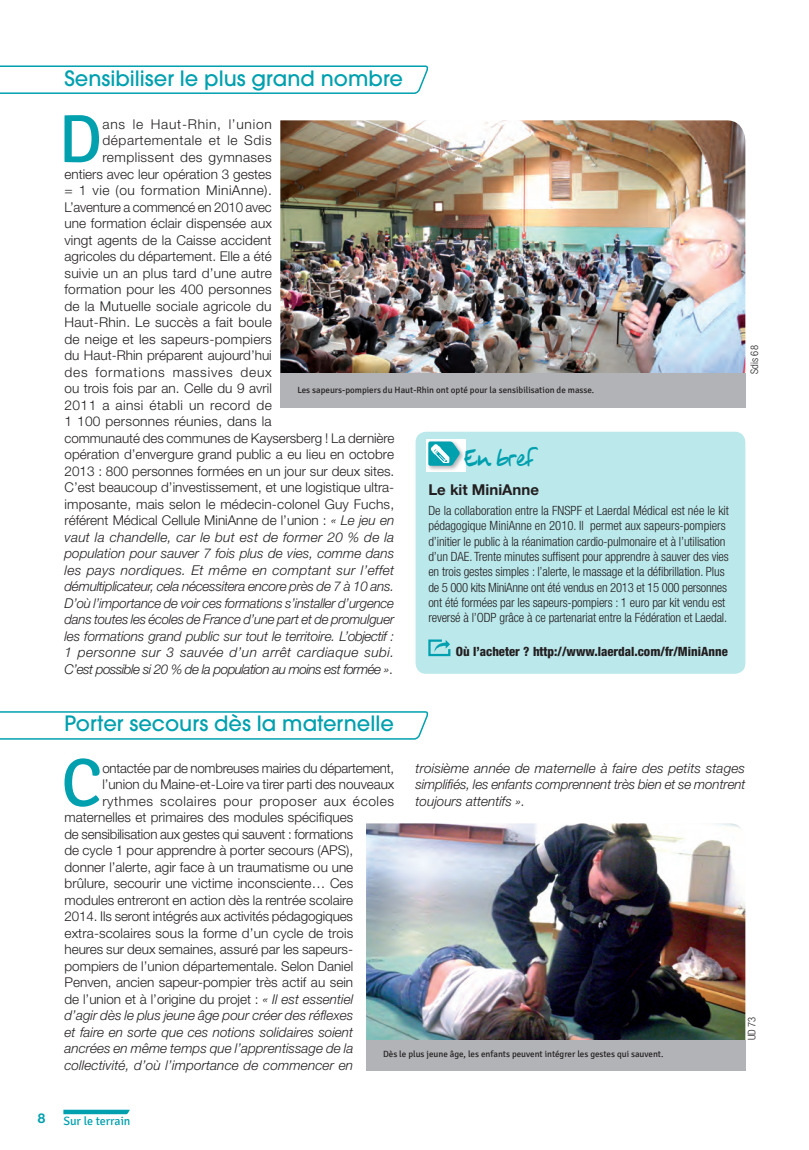
<style>
.page{position:relative;width:809px;height:1150px;background:#fff}
.page>*{position:absolute;margin:0;border:0;box-sizing:border-box;transform-origin:0 0}
.t1{font:68.1px "Signika";color:#00a0af}
.t2{font:24px "Ch N1";color:#00a0af}
.t3{font:500 21px "Avant Garde";color:#00a0af}
.t4{font:700 15px "Helvetica Neue";color:#231f20}
.t5{font:300 13.5px "Helvetica Neue";color:#231f20}
.t6{font:italic 300 13.5px/16.5px "Helvetica Neue";color:#231f20;text-align:justify}
.t7{font:italic 300 13.5px "Helvetica Neue";letter-spacing:-.02em;color:#231f20}
.t8{font:300 13.5px "Helvetica Neue";letter-spacing:.03em;color:#231f20}
.t9{font:300 13.5px "Helvetica Neue";letter-spacing:.04em;color:#231f20}
.t10{font:italic 300 13.5px "Helvetica Neue";letter-spacing:-.04em;color:#231f20}
.t11{font:italic 300 13.5px "Helvetica Neue";letter-spacing:.02em;color:#231f20}
.t12{font:italic 300 13.5px "Helvetica Neue";letter-spacing:.025em;color:#231f20}
.t13{font:300 13.5px "Helvetica Neue";letter-spacing:.055em;color:#231f20}
.t14{font:300 13.5px "Helvetica Neue";letter-spacing:.05em;color:#231f20}
.t15{font:700 13.5px "Helvetica Neue";color:#00a0af}
.t16{font:300 condensed 12.75px/15.3px "Helvetica Neue";letter-spacing:-.01em;color:#231f20}
.t17{font:800 condensed 12.75px "Helvetica Neue";color:#231f20}
.t18{font:12px "Signika";color:#00a0af}
.t19{font:300 condensed 10.5px "Helvetica Neue";color:#231f20}
.t20{font:9px "Signika";color:#231f20}
.s1{font-style:italic}
.s2{font-style:normal}
</style>
<div class="page">
<svg style="left:63px;top:1109px;width:67px;height:5px"></svg>
<svg style="left:0;top:65px;width:429px;height:29px"></svg>
<svg style="left:0;top:711px;width:429px;height:29px"></svg>
<div style="left:415px;top:432px;width:330px;height:241px;background:#bbe8eb;border-radius:11px"></div>
<img style="left:426px;top:439px;width:39px;height:32px">
<svg style="left:428px;top:441px;width:32px;height:25px"></svg>
<img style="left:280px;top:120px;width:465px;height:254px">
<img style="left:366px;top:823px;width:379px;height:217px">
<div style="left:280px;top:374px;width:465px;height:34px;background:#b2b3b7"></div>
<div style="left:366px;top:1040px;width:379px;height:30px;background:#b2b3b7"></div>
<svg style="left:428px;top:639px;width:23px;height:18px"></svg>
<svg style="left:701px;top:1025px;width:45px;height:46px"></svg>
<h3 class="t3" style="left:64px;top:65px;width:340px">Sensibiliser le plus grand nombre</h3>
<h1 class="t1" style="left:58px;top:100px;width:46px">D</h1>
<p class="t14" style="left:102px;top:116px;width:171px">ans le Haut-Rhin, l’union</p>
<p class="t9" style="left:102px;top:132px;width:171px">départementale et le Sdis</p>
<p class="t8" style="left:102px;top:149px;width:171px">remplissent des gymnases</p>
<p class="t5" style="left:64px;top:165px;width:209px">entiers avec leur opération 3 gestes</p>
<p class="t8" style="left:64px;top:182px;width:209px">= 1 vie (ou formation MiniAnne).</p>
<p class="t5" style="left:64px;top:198px;width:209px">L’aventure a commencé en 2010 avec</p>
<p class="t5" style="left:64px;top:215px;width:209px">une formation éclair dispensée aux</p>
<p class="t5" style="left:64px;top:231px;width:208px">vingt agents de la Caisse accident</p>
<p class="t5" style="left:64px;top:248px;width:209px">agricoles du département. Elle a été</p>
<p class="t5" style="left:64px;top:264px;width:209px">suivie un an plus tard d’une autre</p>
<p class="t5" style="left:64px;top:281px;width:209px">formation pour les 400 personnes</p>
<p class="t5" style="left:64px;top:297px;width:208px">de la Mutuelle sociale agricole du</p>
<p class="t5" style="left:64px;top:314px;width:209px">Haut-Rhin. Le succès a fait boule</p>
<p class="t5" style="left:64px;top:330px;width:209px">de neige et les sapeurs-pompiers</p>
<p class="t5" style="left:64px;top:347px;width:209px">du Haut-Rhin préparent aujourd’hui</p>
<p class="t13" style="left:64px;top:363px;width:209px">des formations massives deux</p>
<p class="t5" style="left:64px;top:380px;width:209px">ou trois fois par an. Celle du 9 avril</p>
<p class="t8" style="left:64px;top:396px;width:209px">2011 a ainsi établi un record de</p>
<p class="t5" style="left:64px;top:413px;width:209px">1 100 personnes réunies, dans la</p>
<p class="t5" style="left:64px;top:429px;width:331px">communauté des communes de Kaysersberg ! La dernière</p>
<p class="t5" style="left:64px;top:446px;width:331px">opération d’envergure grand public a eu lieu en octobre</p>
<p class="t5" style="left:64px;top:462px;width:331px">2013 : 800 personnes formées en un jour sur deux sites.</p>
<p class="t5" style="left:64px;top:479px;width:331px">C’est beaucoup d’investissement, et une logistique ultra-</p>
<p class="t5" style="left:64px;top:495px;width:331px">imposante, mais selon le médecin-colonel Guy Fuchs,</p>
<p class="t5" style="left:64px;top:512px;width:331px">référent Médical Cellule MiniAnne de l’union : <span class="s1">« Le jeu en</span></p>
<p class="t6" style="left:64px;top:528px;width:331px">vaut la chandelle, car le but est de former 20 % de la</p>
<p class="t6" style="left:64px;top:545px;width:331px">population pour sauver 7 fois plus de vies, comme dans</p>
<p class="t11" style="left:64px;top:562px;width:331px">les pays nordiques. Et même en comptant sur l’effet</p>
<p class="t7" style="left:64px;top:578px;width:331px">démultiplicateur, cela nécessitera encore près de 7 à 10 ans.</p>
<p class="t6" style="left:64px;top:594px;width:331px">D’où l’importance de voir ces formations s’installer d’urgence</p>
<p class="t7" style="left:64px;top:611px;width:331px">dans toutes les écoles de France d’une part et de promulguer</p>
<p class="t6" style="left:64px;top:627px;width:331px">les formations grand public sur tout le territoire. L’objectif :</p>
<p class="t12" style="left:64px;top:644px;width:331px">1 personne sur 3 sauvée d’un arrêt cardiaque subi.</p>
<p class="t10" style="left:64px;top:661px;width:330px">C’est possible si 20 % de la population au moins est formée »<span class="s2">.</span></p>
<p class="t20" style="left:297px;top:385px;width:298px">Les sapeurs-pompiers du Haut-Rhin ont opté pour la sensibilisation de masse.</p>
<h2 class="t2" style="left:465px;top:445px;width:68px">En bref</h2>
<p class="t4" style="left:428px;top:480px;width:112px">Le kit MiniAnne</p>
<p class="t16" style="left:428px;top:503px;width:302px">De la collaboration entre la FNSPF et Laerdal Médical est née le kit pédagogique MiniAnne en 2010. Il permet aux sapeurs-pompiers d’initier le public à la réanimation cardio-pulmonaire et à l’utilisation d’un DAE. Trente minutes suffisent pour apprendre à sauver des vies en trois gestes simples : l’alerte, le massage et la défibrillation. Plus de 5 000 kits MiniAnne ont été vendus en 2013 et 15 000 personnes ont été formées par les sapeurs-pompiers : 1 euro par kit vendu est reversé à l’ODP grâce à ce partenariat entre la Fédération et Laedal.</p>
<p class="t17" style="left:456px;top:643px;width:273px">Où l’acheter ? http://www.laerdal.com/fr/MiniAnne</p>
<h3 class="t3" style="left:64px;top:710px;width:331px">Porter secours dès la maternelle</h3>
<p class="t19" style="left:748px;top:374px;width:30px;rotate:-90deg">Sdis 68</p>
<h1 class="t1" style="left:61px;top:744px;width:43px">C</h1>
<p class="t5" style="left:102px;top:759px;width:293px">ontactée par de nombreuses mairies du département,</p>
<p class="t6" style="left:415px;top:759px;width:331px">troisième année de maternelle à faire des petits stages simplifiés, les enfants comprennent très bien et se montrent toujours attentifs ».</p>
<p class="t5" style="left:102px;top:776px;width:293px">l’union du Maine-et-Loire va tirer parti des nouveaux</p>
<p class="t9" style="left:102px;top:792px;width:293px">rythmes scolaires pour proposer aux écoles</p>
<p class="t5" style="left:64px;top:809px;width:290px">maternelles et primaires des modules spécifiques</p>
<p class="t5" style="left:64px;top:825px;width:290px">de sensibilisation aux gestes qui sauvent : formations</p>
<p class="t5" style="left:64px;top:842px;width:290px">de cycle 1 pour apprendre à porter secours (APS),</p>
<p class="t5" style="left:64px;top:858px;width:290px">donner l’alerte, agir face à un traumatisme ou une</p>
<p class="t5" style="left:64px;top:875px;width:290px">brûlure, secourir une victime inconsciente… Ces</p>
<p class="t5" style="left:64px;top:891px;width:290px">modules entreront en action dès la rentrée scolaire</p>
<p class="t5" style="left:64px;top:908px;width:290px">2014. Ils seront intégrés aux activités pédagogiques</p>
<p class="t5" style="left:64px;top:924px;width:290px">extra-scolaires sous la forme d’un cycle de trois</p>
<p class="t5" style="left:64px;top:941px;width:290px">heures sur deux semaines, assuré par les sapeurs-</p>
<p class="t5" style="left:64px;top:957px;width:290px">pompiers de l’union départementale. Selon Daniel</p>
<p class="t5" style="left:64px;top:974px;width:290px">Penven, ancien sapeur-pompier très actif au sein</p>
<p class="t5" style="left:64px;top:990px;width:290px">de l’union et à l’origine du projet : <span class="s1">« Il est essentiel</span></p>
<p class="t6" style="left:64px;top:1007px;width:290px">d’agir dès le plus jeune âge pour créer des réflexes</p>
<p class="t6" style="left:64px;top:1023px;width:290px">et faire en sorte que ces notions solidaires soient</p>
<p class="t6" style="left:64px;top:1040px;width:290px">ancrées en même temps que l’apprentissage de la</p>
<p class="t6" style="left:64px;top:1056px;width:290px">collectivité, d’où l’importance de commencer en</p>
<p class="t19" style="left:745px;top:1040px;width:25px;rotate:-90deg">UD 73</p>
<p class="t20" style="left:383px;top:1049px;width:282px">Dès le plus jeune âge, les enfants peuvent intégrer les gestes qui sauvent.</p>
<p class="t15" style="left:38px;top:1109px;width:9px">8</p>
<p class="t18" style="left:63px;top:1113px;width:69px">Sur le terrain</p>
</div>
